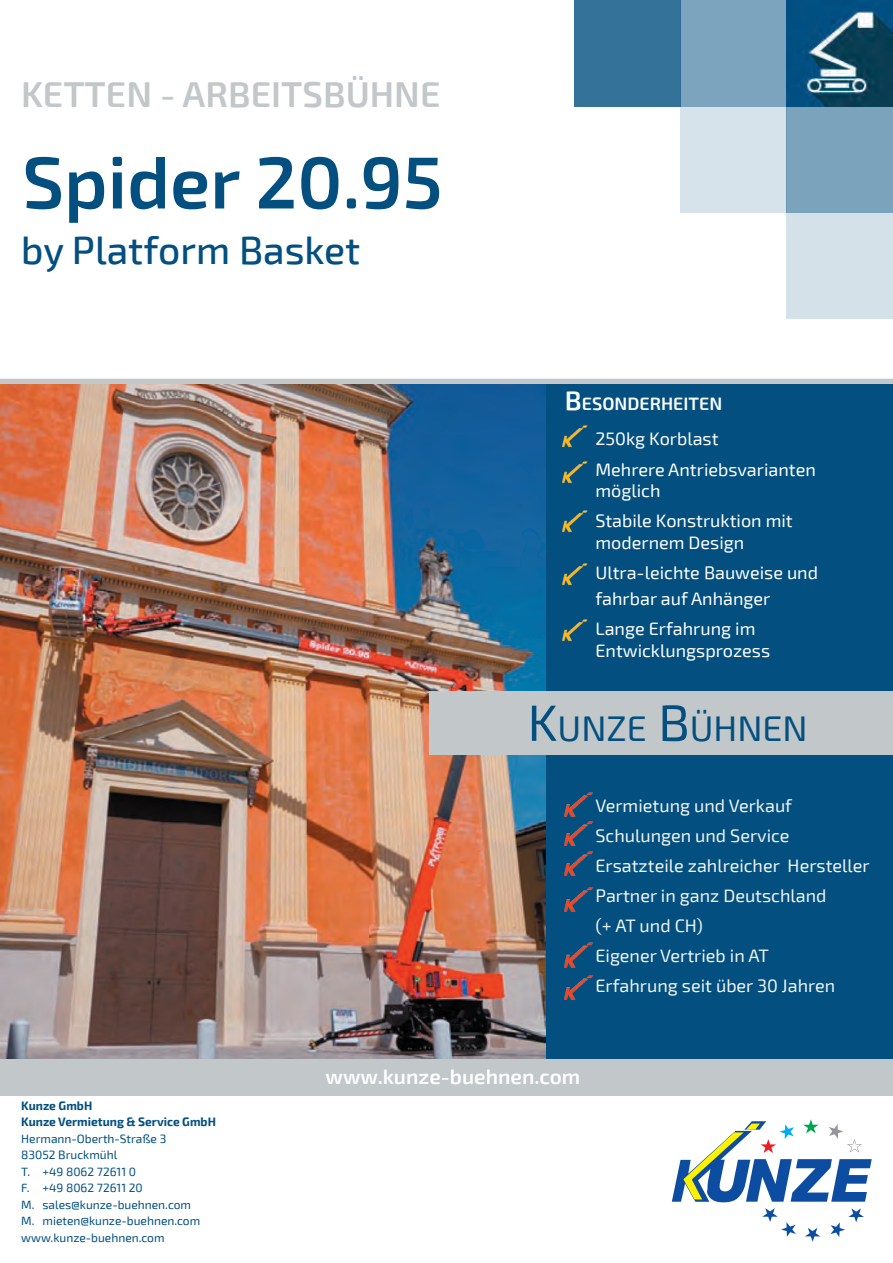
<style>
.page{position:relative;width:893px;height:1263px;background:#fff}
.page>*{position:absolute;margin:0;border:0;box-sizing:border-box;transform-origin:0 0}
.t1{font:600 73.5px "Exo 2";color:#024f80}
.t2{font:500 39px "Exo 2";color:#024f80}
.t3{font:600 36px "Exo 2";color:#c2c7c9}
.t4{font:35.7px "Exo 2";color:#024f80}
.t5{font:600 21px "Exo 2";color:#fff}
.t6{font:18px/30.2px "Exo 2";color:#fff}
.t7{font:18px/30px "Exo 2";color:#f1f4f3}
.t8{font:600 18px "Exo 2";color:#fff}
.t9{font:12px/16.5px "Exo 2";color:#024f80}
.t10{font:700 12px/16.5px "Exo 2";color:#024f80}
.s1{font-size:27px}
.s2{font-size:51px}
</style>
<div class="page">
<div style="left:0;top:1058px;width:893px;height:37px;background:#c2c7c9"></div>
<div style="left:0;top:379px;width:893px;height:6px;background:#c2c7c9"></div>
<div style="left:680px;top:0;width:107px;height:213px;background:#d7e3eb"></div>
<div style="left:787px;top:0;width:106px;height:319px;background:#d4e1e9"></div>
<div style="left:787px;top:106px;width:106px;height:107px;background:#7ba3bc"></div>
<svg style="left:574px;top:0;width:213px;height:106px;background:#588aab"></svg>
<img style="left:787px;top:0;width:106px;height:106px">
<svg style="left:672px;top:1119px;width:200px;height:123px"></svg>
<img style="left:0;top:385px;width:546px;height:673px">
<div style="left:546px;top:385px;width:347px;height:306px;background:#024f80"></div>
<div style="left:546px;top:755px;width:347px;height:303px;background:#024f80"></div>
<div style="left:429px;top:691px;width:464px;height:64px;background:#c2c7c9"></div>
<img style="left:565px;top:792px;width:28px;height:25px">
<img style="left:565px;top:821px;width:28px;height:25px">
<img style="left:565px;top:851px;width:28px;height:25px">
<img style="left:565px;top:887px;width:28px;height:25px">
<img style="left:565px;top:943px;width:28px;height:25px">
<img style="left:565px;top:975px;width:28px;height:25px">
<img style="left:563px;top:426px;width:25px;height:22px">
<img style="left:563px;top:564px;width:25px;height:22px">
<img style="left:563px;top:510px;width:25px;height:22px">
<img style="left:563px;top:461px;width:25px;height:22px">
<img style="left:563px;top:619px;width:25px;height:22px">
<h3 class="t3" style="left:21px;top:71px;width:421px">KETTEN - ARBEITSBÜHNE</h3>
<h1 class="t1" style="left:22px;top:135px;width:422px">Spider 20.95</h1>
<h2 class="t2" style="left:21px;top:225px;width:341px">by Platform Basket</h2>
<p class="t8" style="left:565px;top:392px;width:159px"><span class="s1">B</span>ESONDERHEITEN</p>
<p class="t6" style="left:595px;top:423px;width:222px">250kg Korblast<br>Mehrere Antriebsvarianten</p>
<p class="t6" style="left:595px;top:475px;width:199px">möglich<br>Stabile Konstruktion mit</p>
<p class="t6" style="left:595px;top:527px;width:224px">modernem Design<br>Ultra-leichte Bauweise und</p>
<p class="t6" style="left:595px;top:582px;width:176px">fahrbar auf Anhänger<br>Lange Erfahrung im</p>
<p class="t6" style="left:595px;top:634px;width:176px">Entwicklungsprozess</p>
<h3 class="t4" style="left:527px;top:705px;width:282px"><span class="s2">K</span>UNZE <span class="s2">B</span>ÜHNEN</h3>
<p class="t7" style="left:595px;top:789px;width:276px">Vermietung und Verkauf<br>Schulungen und Service<br>Ersatzteile zahlreicher Hersteller<br>Partner in ganz Deutschland<br>(+ AT und CH)<br>Eigener Vertrieb in AT<br>Erfahrung seit über 30 Jahren</p>
<p class="t10" style="left:21px;top:1096px;width:196px">Kunze GmbH<br>Kunze Vermietung &amp; Service GmbH</p>
<p class="t9" style="left:21px;top:1129px;width:180px">Hermann-Oberth-Straße 3<br>83052 Bruckmühl<br>T. +49 8062 72611 0<br>F. +49 8062 72611 20<br>M. sales@kunze-buehnen.com<br>M. mieten@kunze-buehnen.com www.kunze-buehnen.com</p>
<p class="t5" style="left:326px;top:1063px;width:256px">www.kunze-buehnen.com</p>
</div>
